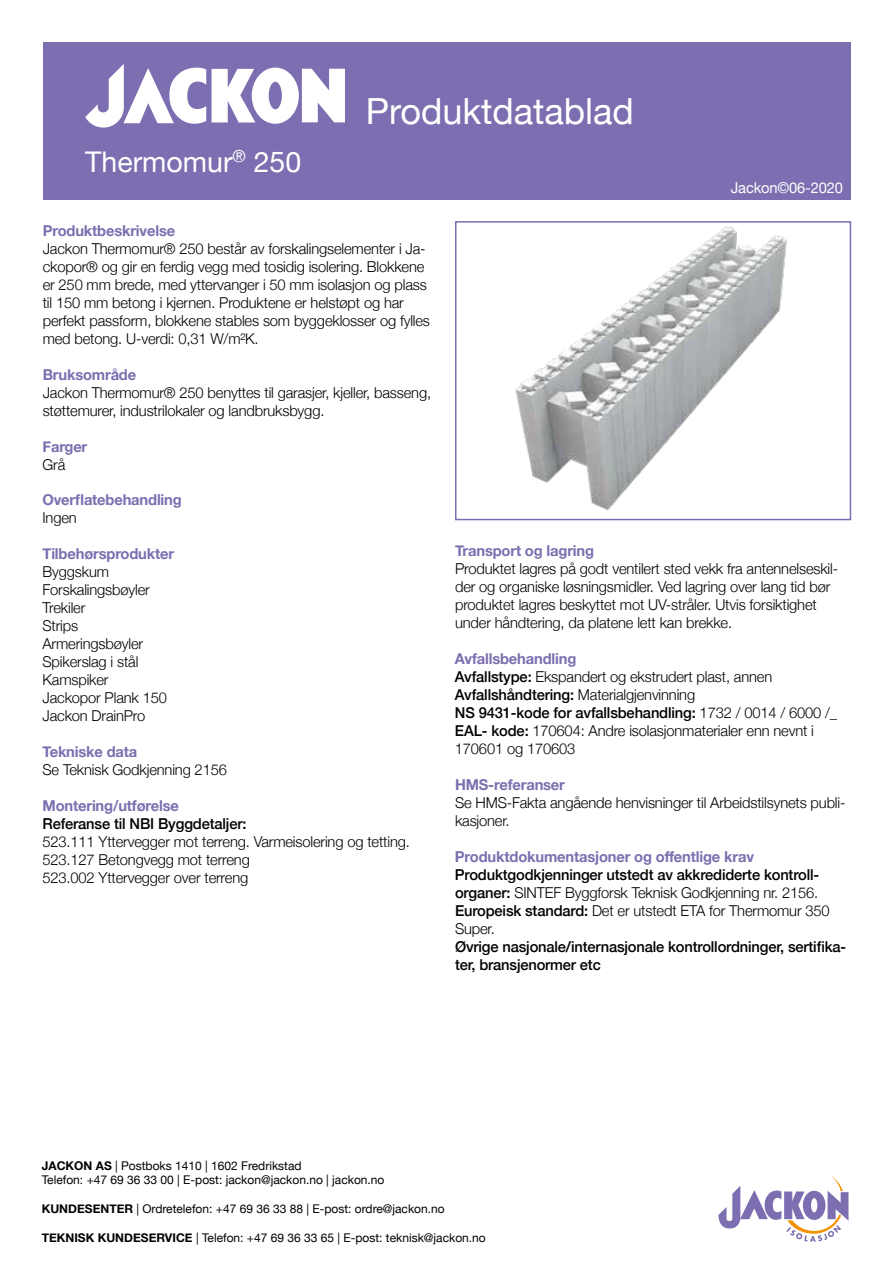
<style>
.page{position:relative;width:893px;height:1263px;background:#fff}
.page>*{position:absolute;margin:0;border:0;box-sizing:border-box;transform-origin:0 0}
.t1{font:36px "Helvetica Neue";color:#fff}
.t2{font:28.5px "Helvetica Neue";color:#fff}
.t3{font:300 15px/18px "Helvetica Neue";letter-spacing:-.01em;color:#000}
.t4{font:700 15px "Helvetica Neue";letter-spacing:-.01em;color:#7c6eb0}
.t5{font:500 15px/18px "Helvetica Neue";letter-spacing:-.01em;color:#000}
.t6{font:15px "Helvetica Neue";letter-spacing:-.01em;color:#fff}
.t7{font:12px/14.4px "Helvetica Neue";color:#000}
.s1{font-weight:700;color:#7c6eb0}
.s2{font-weight:500}
.s3{font-weight:700}
</style>
<div class="page">
<img style="left:515px;top:226px;width:272px;height:285px">
<div style="left:455px;top:221px;width:396px;height:299px;border:2px solid #7c6eb0"></div>
<svg style="left:718px;top:1176px;width:130px;height:66px"></svg>
<div style="left:43px;top:43px;width:808px;height:157px;background:#7c6eb0"></div>
<svg style="left:85px;top:64px;width:121px;height:64px"></svg>
<svg style="left:212px;top:68px;width:133px;height:56px"></svg>
<h2 class="t2" style="left:85px;top:141px;width:218px">Thermomur<sup>®</sup> 250</h2>
<h1 class="t1" style="left:366px;top:85px;width:270px">Produktdatablad</h1>
<p class="t4" style="left:43px;top:219px;width:134px">Produktbeskrivelse</p>
<p class="t3" style="left:43px;top:238px;width:389px">Jackon Thermomur® 250 består av forskalingselementer i Ja&shy;ckopor® og gir en ferdig vegg med tosidig isolering. Blokkene er 250 mm brede, med yttervanger i 50 mm isolasjon og plass til 150 mm betong i kjernen. Produktene er helstøpt og har perfekt passform, blokkene stables som byggeklosser og fylles med betong. U-verdi: 0,31 W/m²K.</p>
<p class="t4" style="left:43px;top:363px;width:95px">Bruksområde</p>
<p class="t3" style="left:43px;top:382px;width:390px">Jackon Thermomur® 250 benyttes til garasjer, kjeller, basseng, støttemurer, industrilokaler og landbruksbygg.</p>
<p class="t4" style="left:43px;top:434px;width:46px">Farger</p>
<p class="t3" style="left:43px;top:454px;width:24px">Grå</p>
<p class="t4" style="left:43px;top:488px;width:141px">Overflatebehandling</p>
<p class="t3" style="left:43px;top:508px;width:36px">Ingen</p>
<p class="t6" style="left:731px;top:177px;width:114px">Jackon©06-2020</p>
<p class="t4" style="left:43px;top:542px;width:133px">Tilbehørsprodukter</p>
<p class="t3" style="left:43px;top:562px;width:126px">Byggskum<br>Forskalingsbøyler<br>Trekiler<br>Strips<br>Armeringsbøyler<br>Spikerslag i stål<br>Kamspiker<br>Jackopor Plank 150<br>Jackon DrainPro</p>
<p class="t4" style="left:43px;top:740px;width:96px">Tekniske data</p>
<p class="t3" style="left:43px;top:760px;width:186px">Se Teknisk Godkjenning 2156</p>
<p class="t4" style="left:43px;top:794px;width:138px">Montering/utførelse</p>
<p class="t5" style="left:43px;top:814px;width:205px">Referanse til NBI Byggdetaljer:</p>
<p class="t3" style="left:43px;top:832px;width:369px">523.111 Yttervegger mot terreng. Varmeisolering og tetting.<br>523.127 Betongvegg mot terreng<br>523.002 Yttervegger over terreng</p>
<p class="t4" style="left:455px;top:539px;width:141px">Transport og lagring</p>
<p class="t3" style="left:455px;top:559px;width:385px">Produktet lagres på godt ventilert sted vekk fra antennelseskil&shy;der og organiske løsningsmidler. Ved lagring over lang tid bør produktet lagres beskyttet mot UV-stråler. Utvis forsiktighet under håndtering, da platene lett kan brekke.</p>
<p class="t3" style="left:455px;top:649px;width:384px"><span class="s1">Avfallsbehandling<br></span><span class="s2">Avfallstype:</span> Ekspandert og ekstrudert plast, annen <span class="s2">Avfallshåndtering:</span> Materialgjenvinning<br><span class="s2">NS 9431-kode for avfallsbehandling:</span> 1732 / 0014 / 6000 /_ <span class="s2">EAL- kode:</span> 170604: Andre isolasjonmaterialer enn nevnt i 170601 og 170603</p>
<p class="t4" style="left:455px;top:773px;width:111px">HMS-referanser</p>
<p class="t3" style="left:455px;top:792px;width:392px">Se HMS-Fakta angående henvisninger til Arbeidstilsynets publi&shy;kasjoner.</p>
<p class="t4" style="left:455px;top:845px;width:300px">Produktdokumentasjoner og offentlige krav</p>
<p class="t3" style="left:455px;top:864px;width:376px"><span class="s2">Produktgodkjenninger utstedt av akkrediderte kontroll&shy;organer:</span> SINTEF Byggforsk Teknisk Godkjenning nr. 2156.<br><span class="s2">Europeisk standard:</span> Det er utstedt ETA for Thermomur 350<br>Super.</p>
<p class="t5" style="left:455px;top:936px;width:393px">Øvrige nasjonale/internasjonale kontrollordninger, sertifika&shy;ter, bransjenormer etc</p>
<p class="t7" style="left:42px;top:1159px;width:344px"><span class="s3">JACKON AS</span> | Postboks 1410 | 1602 Fredrikstad<br>Telefon: +47 69 36 33 00 | E-post: jackon@jackon.no | jackon.no</p>
<p class="t7" style="left:42px;top:1202px;width:404px"><span class="s3">KUNDESENTER</span> | Ordretelefon: +47 69 36 33 88 | E-post: ordre@jackon.no</p>
<p class="t7" style="left:42px;top:1231px;width:446px"><span class="s3">TEKNISK KUNDESERVICE</span> | Telefon: +47 69 36 33 65 | E-post: teknisk@jackon.no</p>
</div>
